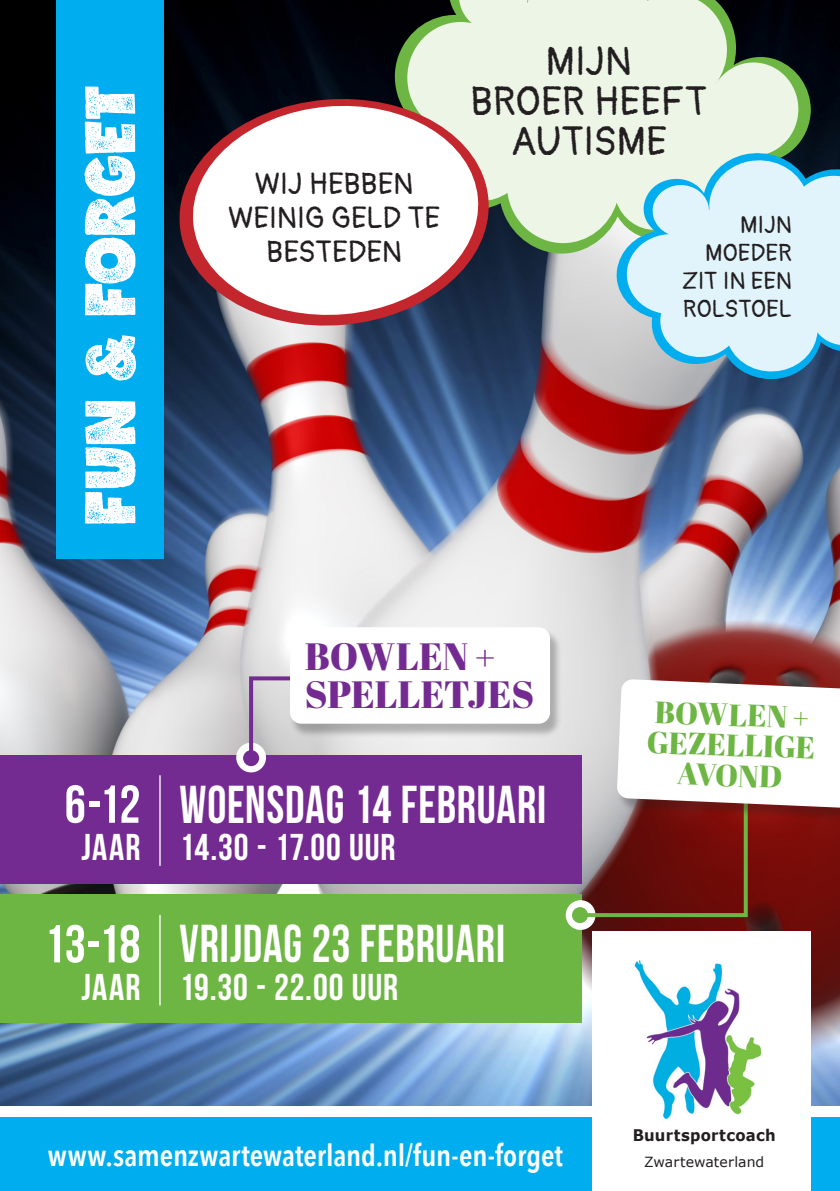
<style>
.page{position:relative;width:840px;height:1191px;background:#fff}
.page>*{position:absolute;margin:0;border:0;box-sizing:border-box;transform-origin:0 0}
.t1{font:53.2px "Bebas Neue";letter-spacing:.015em;color:#fff;scale:.9 1}
.t2{font:53.2px "Bebas Neue";letter-spacing:.015em;color:#fff}
.t3{font:40px "Pangolin";color:#231f20}
.t4{font:38px "Abril Fatface";color:#742b91}
.t5{font:37.2px "Bebas Neue";letter-spacing:.025em;color:#fff}
.t6{font:30.8px/30.2px "Abril Fatface";color:#6eb644;text-align:center}
.t7{font:600 30px "Avenir Next Condensed";letter-spacing:-.005em;color:#fff}
.t8{font:30px/34px "Pangolin";letter-spacing:-.005em;color:#231f20;text-align:center}
.t9{font:24px "Pangolin";letter-spacing:-.005em;color:#231f20}
.t10{font:700 16px "Verdana";letter-spacing:.02em;color:#231f20;scale:.93 1}
.t11{font:14px "Verdana";color:#231f20}
</style>
<div class="page">
<img style="left:0;top:0;width:839px;height:1106px">
<div style="left:0;top:755px;width:581px;height:128px;background:#742b91"></div>
<div style="left:0;top:894px;width:581px;height:128px;background:#6eb644"></div>
<div style="left:565px;top:900px;width:30px;height:30px;background:#fff;border-radius:50%"></div>
<div style="left:236px;top:742px;width:30px;height:30px;background:#fff;border-radius:50%"></div>
<div style="left:0;top:1117px;width:839px;height:74px;background:#00aeef"></div>
<svg style="left:571px;top:907px;width:16px;height:16px"></svg>
<svg style="left:247px;top:674px;width:50px;height:88px;background:#c2b5c7"></svg>
<div style="left:243px;top:750px;width:16px;height:16px;background:#742b91;border-radius:50%"></div>
<div style="left:592px;top:931px;width:218px;height:260px;background:#fff"></div>
<img style="left:634px;top:960px;width:128px;height:160px">
<div style="left:57px;top:0;width:107px;height:559px;background:#00aeef"></div>
<svg style="left:84px;top:86px;width:52px;height:437px"></svg>
<hr style="left:159px;top:915px;width:1px;height:90px;background:#fff">
<svg style="left:575px;top:679px;width:264px;height:240px"></svg>
<div style="left:289px;top:629px;width:272px;height:109px;background:#231f20;opacity:.3"></div>
<div style="left:290px;top:627px;width:259px;height:96px;background:#fff;border-radius:11px"></div>
<hr style="left:159px;top:775px;width:1px;height:91px;background:#fff">
<svg style="left:388px;top:0;width:422px;height:256px;background:#395235"></svg>
<svg style="left:407px;top:0;width:390px;height:243px;background:#d1dccb"></svg>
<svg style="left:174px;top:92px;width:319px;height:240px;background:#514e58"></svg>
<svg style="left:188px;top:100px;width:294px;height:221px"></svg>
<svg style="left:614px;top:149px;width:225px;height:232px;background:#9fb5b7"></svg>
<svg style="left:622px;top:156px;width:217px;height:219px;background:#c3e2ed"></svg>
<p class="t8" style="left:228px;top:162px;width:213px">WIJ HEBBEN<br>WEINIG GELD TE<br>BESTEDEN</p>
<p class="t3" style="left:545px;top:25px;width:87px">MIJN</p>
<p class="t3" style="left:470px;top:65px;width:238px">BROER HEEFT</p>
<p class="t3" style="left:510px;top:105px;width:157px">AUTISME</p>
<p class="t9" style="left:739px;top:203px;width:53px">MIJN</p>
<p class="t9" style="left:704px;top:231px;width:88px">MOEDER</p>
<p class="t9" style="left:681px;top:259px;width:111px">ZIT IN EEN</p>
<p class="t9" style="left:682px;top:287px;width:111px">ROLSTOEL</p>
<p class="t2" style="left:65px;top:775px;width:77px">6-12</p>
<p class="t5" style="left:81px;top:826px;width:60px">JAAR</p>
<p class="t2" style="left:44px;top:915px;width:98px">13-18</p>
<p class="t5" style="left:81px;top:966px;width:60px">JAAR</p>
<p class="t4" style="left:305px;top:630px;width:192px">BOWLEN +</p>
<p class="t4" style="left:305px;top:667px;width:231px">SPELLETJES</p>
<p class="t1" style="left:179px;top:775px;width:409px">WOENSDAG 14 FEBRUARI</p>
<p class="t5" style="left:179px;top:826px;width:217px">14.30 - 17.00 UUR</p>
<p class="t1" style="left:179px;top:915px;width:363px">VRIJDAG 23 FEBRUARI</p>
<p class="t5" style="left:179px;top:966px;width:220px">19.30 - 22.00 UUR</p>
<p class="t6" style="left:648px;top:696px;width:170px;rotate:2deg">BOWLEN +<br>GEZELLIGE<br>AVOND</p>
<p class="t7" style="left:48px;top:1129px;width:516px">www.samenzwartewaterland.nl/fun-en-forget</p>
<p class="t10" style="left:632px;top:1124px;width:155px">Buurtsportcoach</p>
<p class="t11" style="left:644px;top:1152px;width:122px">Zwartewaterland</p>
</div>
